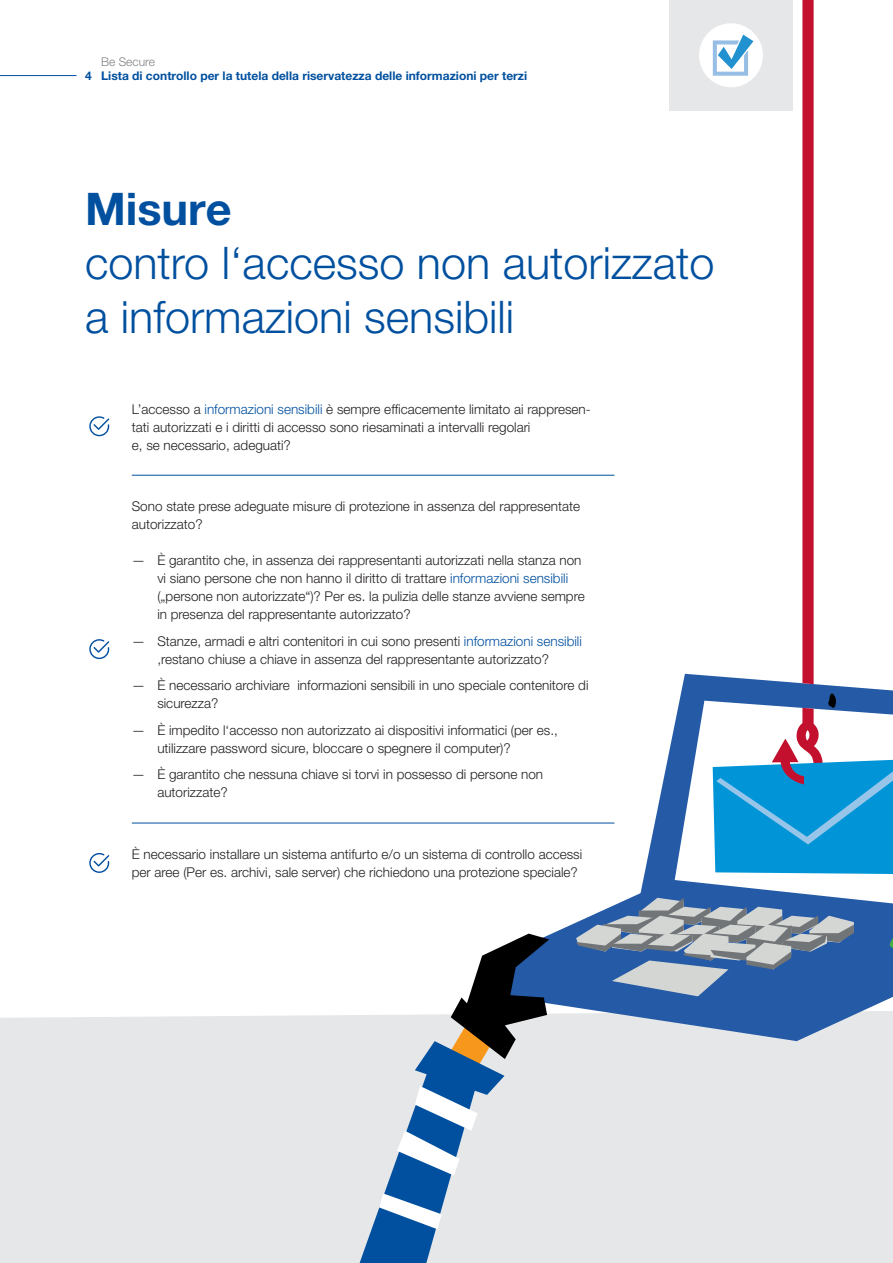
<style>
.page{position:relative;width:893px;height:1263px;background:#fff}
.page>*{position:absolute;margin:0;border:0;box-sizing:border-box;transform-origin:0 0}
.t1{font:300 45px/54px "Helvetica Neue CE";color:#01509f}
.t2{font:700 45px "Helvetica Neue";color:#01509f}
.t3{font:300 13.5px/18px "Helvetica Neue CE";color:#231f20}
.t4{font:700 12px "Helvetica Neue";color:#01509f}
.t5{font:300 12px "Helvetica Neue CE";color:#808285}
.s1{color:#01509f}
</style>
<div class="page">
<hr style="left:0;top:75px;width:77px;height:1px;background:#01509f">
<div style="left:0;top:1015px;width:893px;height:248px;background:#e6e7e9"></div>
<div style="left:669px;top:0;width:124px;height:111px;background:#e6e7e9"></div>
<div style="left:699px;top:23px;width:64px;height:64px;background:#fff;border-radius:50%"></div>
<svg style="left:713px;top:35px;width:40px;height:41px"></svg>
<hr style="left:132px;top:475px;width:482px;height:1px;background:#01509f">
<hr style="left:132px;top:823px;width:482px;height:1px;background:#01509f">
<svg style="left:89px;top:416px;width:20px;height:20px"></svg>
<svg style="left:89px;top:639px;width:20px;height:20px"></svg>
<svg style="left:89px;top:853px;width:20px;height:20px"></svg>
<svg style="left:681px;top:674px;width:212px;height:18px;fill:#255ba6"></svg>
<svg style="left:528px;top:922px;width:365px;height:119px;background:#7495c2"></svg>
<svg style="left:360px;top:934px;width:189px;height:329px"></svg>
<svg style="left:576px;top:692px;width:317px;height:304px"></svg>
<svg style="left:802px;top:0;width:12px;height:684px;background:#c7213d"></svg>
<p class="t5" style="left:101px;top:54px;width:55px">Be Secure</p>
<p class="t4" style="left:85px;top:68px;width:444px">4 Lista di controllo per la tutela della riservatezza delle informazioni per terzi</p>
<h1 class="t2" style="left:85px;top:181px;width:148px">Misure</h1>
<h1 class="t1" style="left:85px;top:236px;width:631px">contro l‘accesso non autorizzato a informazioni sensibili</h1>
<p class="t3" style="left:132px;top:400px;width:461px">L’accesso a <span class="s1">informazioni sensibili</span> è sempre efficacemente limitato ai rappresen&shy;tati autorizzati e i diritti di accesso sono riesaminati a intervalli regolari<br>e, se necessario, adeguati?</p>
<p class="t3" style="left:132px;top:498px;width:450px">Sono state prese adeguate misure di protezione in assenza del rappresentate autorizzato?</p>
<p class="t3" style="left:157px;top:552px;width:429px;text-indent:-26px">— È garantito che, in assenza dei rappresentanti autorizzati nella stanza non vi siano persone che non hanno il diritto di trattare <span class="s1">informazioni sensibili </span>(„persone non autorizzate“)? Per es. la pulizia delle stanze avviene sempre in presenza del rappresentante autorizzato?</p>
<p class="t3" style="left:132px;top:632px;width:452px;text-align:center">— Stanze, armadi e altri contenitori in cui sono presenti <span class="s1">informazioni sensibili </span>,restano chiuse a chiave in assenza del rappresentante autorizzato?</p>
<p class="t3" style="left:157px;top:677px;width:433px;text-indent:-26px">— È necessario archiviare informazioni sensibili in uno speciale contenitore di sicurezza?</p>
<p class="t3" style="left:157px;top:721px;width:402px;text-indent:-26px">— È impedito l‘accesso non autorizzato ai dispositivi informatici (per es., utilizzare password sicure, bloccare o spegnere il computer)?</p>
<p class="t3" style="left:157px;top:766px;width:387px;text-indent:-26px">— È garantito che nessuna chiave si torvi in possesso di persone non autorizzate?</p>
<p class="t3" style="left:132px;top:845px;width:452px">È necessario installare un sistema antifurto e/o un sistema di controllo accessi per aree (Per es. archivi, sale server) che richiedono una protezione speciale?</p>
</div>
